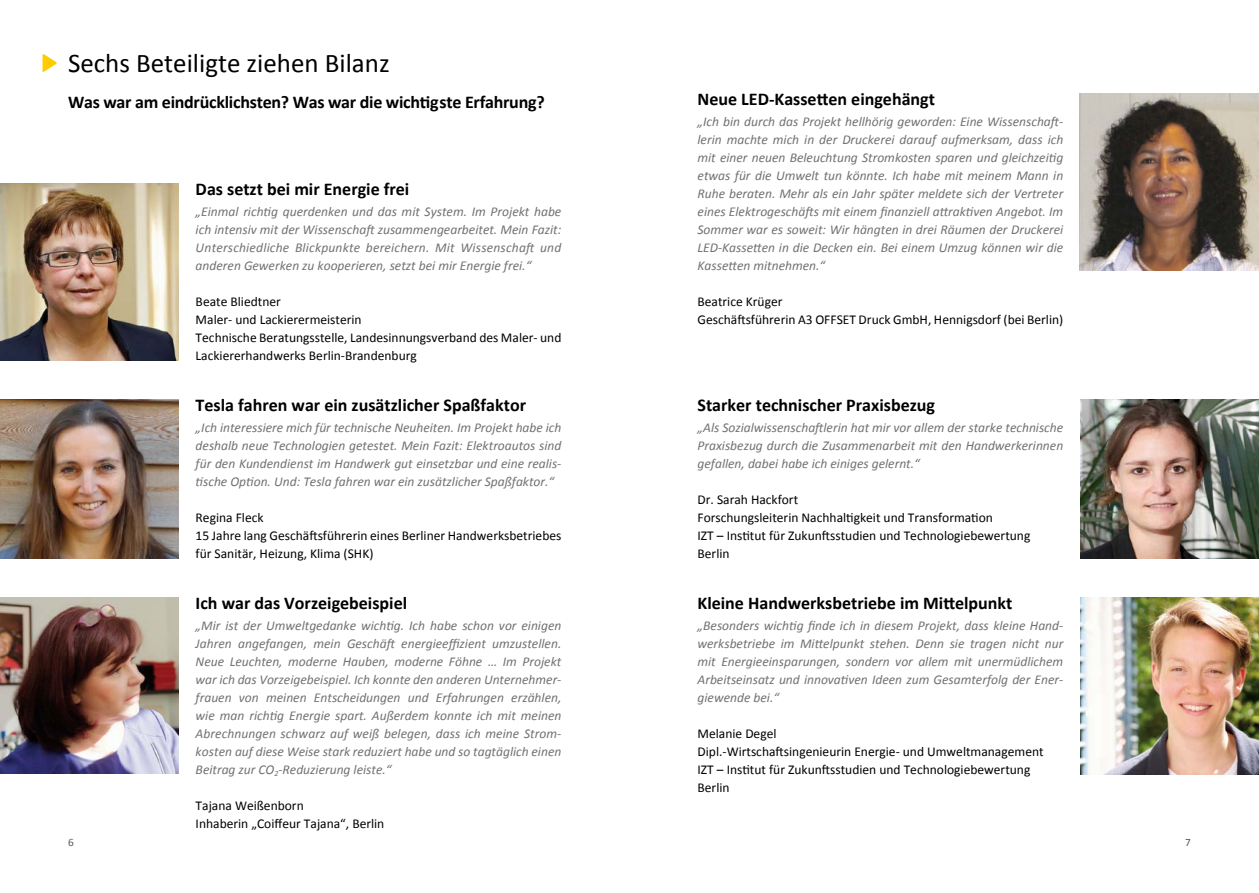
<style>
.page{position:relative;width:1259px;height:893px;background:#fff}
.page>*{position:absolute;margin:0;border:0;box-sizing:border-box;transform-origin:0 0}
.t1{font:27px "Calibri";color:#000}
.t2{font:700 18px "Calibri";color:#000}
.t3{font:italic 13.5px/18px "Calibri";color:#707172;text-align:justify}
.t4{font:13.5px/18px "Calibri";color:#000}
.t5{font:11.25px "Calibri";color:#58585a}
</style>
<div class="page">
<img style="left:0;top:597px;width:179px;height:177px">
<img style="left:1080px;top:598px;width:178px;height:177px">
<img style="left:0;top:183px;width:179px;height:177px">
<img style="left:1079px;top:93px;width:179px;height:177px">
<img style="left:0;top:399px;width:179px;height:159px">
<img style="left:1080px;top:399px;width:178px;height:159px">
<svg style="left:43px;top:54px;width:14px;height:18px"></svg>
<h1 class="t1" style="left:68px;top:46px;width:323px">Sechs Beteiligte ziehen Bilanz</h1>
<h2 class="t2" style="left:68px;top:91px;width:478px">Was war am eindrücklichsten? Was war die wichtigste Erfahrung?</h2>
<h2 class="t2" style="left:196px;top:178px;width:215px">Das setzt bei mir Energie frei</h2>
<p class="t3" style="left:196px;top:202px;width:367px">„Einmal richtig querdenken und das mit System. Im Projekt habe ich intensiv mit der Wissenschaft zusammengearbeitet. Mein Fazit:<br>Unterschiedliche Blickpunkte bereichern. Mit Wissenschaft und anderen Gewerken zu kooperieren, setzt bei mir Energie frei.“</p>
<p class="t4" style="left:196px;top:292px;width:367px">Beate Bliedtner<br>Maler- und Lackierermeisterin<br>Technische Beratungsstelle, Landesinnungsverband des Maler- und Lackiererhandwerks Berlin-Brandenburg</p>
<h2 class="t2" style="left:196px;top:394px;width:332px">Tesla fahren war ein zusätzlicher Spaßfaktor</h2>
<p class="t3" style="left:196px;top:418px;width:367px">„Ich interessiere mich für technische Neuheiten. Im Projekt habe ich deshalb neue Technologien getestet. Mein Fazit: Elektroautos sind für den Kundendienst im Handwerk gut einsetzbar und eine realis&shy;tische Option. Und: Tesla fahren war ein zusätzlicher Spaßfaktor.“</p>
<p class="t4" style="left:196px;top:508px;width:367px">Regina Fleck<br>15 Jahre lang Geschäftsführerin eines Berliner Handwerksbetriebes für Sanitär, Heizung, Klima (SHK)</p>
<h2 class="t2" style="left:196px;top:592px;width:213px">Ich war das Vorzeigebeispiel</h2>
<p class="t3" style="left:196px;top:616px;width:367px">„Mir ist der Umweltgedanke wichtig. Ich habe schon vor einigen Jahren angefangen, mein Geschäft energieeffizient umzustellen.<br>Neue Leuchten, moderne Hauben, moderne Föhne … Im Projekt war ich das Vorzeigebeispiel. Ich konnte den anderen Unternehmer&shy;frauen von meinen Entscheidungen und Erfahrungen erzählen, wie man richtig Energie spart. Außerdem konnte ich mit meinen Abrechnungen schwarz auf weiß belegen, dass ich meine Strom&shy;kosten auf diese Weise stark reduziert habe und so tagtäglich einen Beitrag zur CO<sub>2</sub>-Reduzierung leiste.“</p>
<p class="t4" style="left:196px;top:796px;width:190px">Tajana Weißenborn<br>Inhaberin „Coiffeur Tajana“, Berlin</p>
<h2 class="t2" style="left:697px;top:88px;width:239px">Neue LED-Kassetten eingehängt</h2>
<p class="t3" style="left:697px;top:112px;width:367px">„Ich bin durch das Projekt hellhörig geworden: Eine Wissenschaft&shy;lerin machte mich in der Druckerei darauf aufmerksam, dass ich mit einer neuen Beleuchtung Stromkosten sparen und gleichzeitig etwas für die Umwelt tun könnte. Ich habe mit meinem Mann in Ruhe beraten. Mehr als ein Jahr später meldete sich der Vertreter eines Elektrogeschäfts mit einem finanziell attraktiven Angebot. Im Sommer war es soweit: Wir hängten in drei Räumen der Druckerei LED-Kassetten in die Decken ein. Bei einem Umzug können wir die Kassetten mitnehmen.“</p>
<p class="t4" style="left:697px;top:292px;width:367px">Beatrice Krüger<br>Geschäftsführerin A3 OFFSET Druck GmbH, Hennigsdorf (bei Berlin)</p>
<h2 class="t2" style="left:697px;top:394px;width:239px">Starker technischer Praxisbezug</h2>
<p class="t3" style="left:697px;top:418px;width:367px">„Als Sozialwissenschaftlerin hat mir vor allem der starke technische Praxisbezug durch die Zusammenarbeit mit den Handwerkerinnen gefallen, dabei habe ich einiges gelernt.“</p>
<p class="t4" style="left:697px;top:490px;width:334px">Dr. Sarah Hackfort<br>Forschungsleiterin Nachhaltigkeit und Transformation<br>IZT – Institut für Zukunftsstudien und Technologiebewertung Berlin</p>
<h2 class="t2" style="left:697px;top:592px;width:316px">Kleine Handwerksbetriebe im Mittelpunkt</h2>
<p class="t3" style="left:697px;top:616px;width:367px">„Besonders wichtig finde ich in diesem Projekt, dass kleine Hand&shy;werksbetriebe im Mittelpunkt stehen. Denn sie tragen nicht nur mit Energieeinsparungen, sondern vor allem mit unermüdlichem Arbeitseinsatz und innovativen Ideen zum Gesamterfolg der Ener&shy;giewende bei.“</p>
<p class="t4" style="left:697px;top:724px;width:348px">Melanie Degel<br>Dipl.-Wirtschaftsingenieurin Energie- und Umweltmanagement IZT – Institut für Zukunftsstudien und Technologiebewertung Berlin</p>
<p class="t5" style="left:68px;top:835px;width:7px">6</p>
<p class="t5" style="left:1185px;top:835px;width:7px">7</p>
</div>
